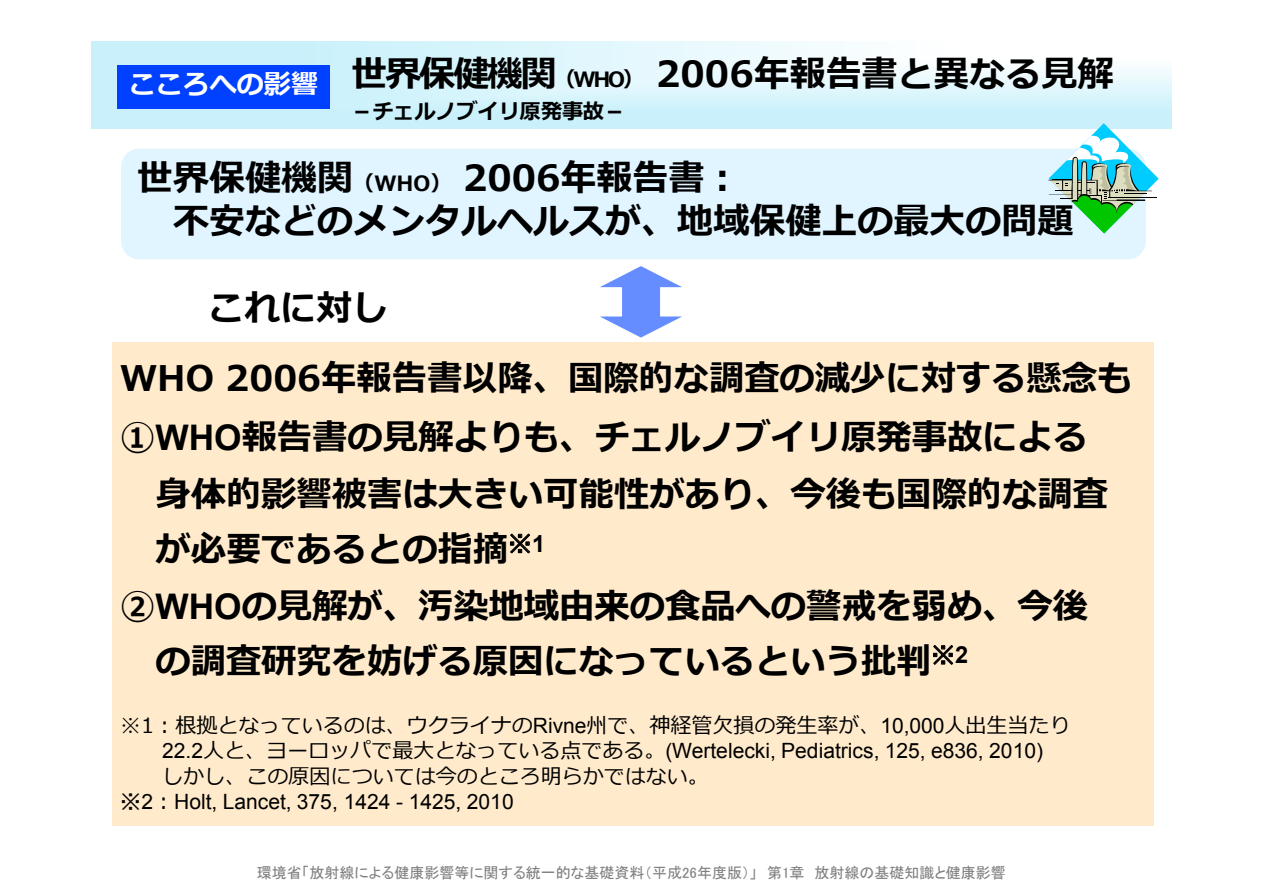
<style>
.page{position:relative;width:1263px;height:893px;background:#fff}
.page>*{position:absolute;margin:0;border:0;box-sizing:border-box;transform-origin:0 0}
.t1{font:700 36px/43.2px "Meiryo";color:#000}
.t2{font:700 35.25px/58.8px "Meiryo";color:#000}
.t3{font:700 27px "Meiryo";color:#fff}
.t4{font:21px "Arial";color:#000}
.t5{font:21px "Meiryo";color:#000}
.t6{font:700 21px "Meiryo";color:#000}
.t7{font:15px "MS P Gothic";color:#808080}
.s1{font-size:21px}
.s2{font-family:"Arial"}
.s3{font-family:"Meiryo"}
.s4{font-family:"MS Gothic"}
</style>
<div class="page">
<img style="left:91px;top:41px;width:1080px;height:88px">
<div style="left:112px;top:342px;width:1042px;height:484px;background:#ffebcc"></div>
<svg style="left:510px;top:533px;width:20px;height:21px"></svg>
<svg style="left:933px;top:645px;width:20px;height:20px"></svg>
<div style="left:121px;top:149px;width:1025px;height:110px;background:#e0f5ff;border-radius:18px"></div>
<div style="left:117px;top:66px;width:213px;height:43px;background:#0041ff"></div>
<svg style="left:1048px;top:123px;width:111px;height:111px"></svg>
<svg style="left:600px;top:266px;width:82px;height:72px"></svg>
<p class="t3" style="left:129px;top:65px;width:190px">こころへの影響</p>
<p class="t1" style="left:351px;top:54px;width:763px">世界保健機関<span class="s1">（WHO）</span> 2006年報告書と異なる見解</p>
<p class="t6" style="left:351px;top:97px;width:275px">－チェルノブイリ原発事故－</p>
<p class="t1" style="left:173px;top:158px;width:901px;text-indent:-36px">世界保健機関<span class="s1">（WHO）</span> 2006年報告書：<br>不安などのメンタルヘルスが、地域保健上の最大の問題</p>
<p class="t1" style="left:208px;top:288px;width:181px">これに対し</p>
<p class="t2" style="left:120px;top:350px;width:1013px">WHO 2006年報告書以降、国際的な調査の減少に対する懸念も<br>①<span class="s2">WHO</span>報告書の見解よりも、チェルノブイリ原発事故による</p>
<p class="t2" style="left:155px;top:466px;width:954px">身体的影響被害は大きい可能性があり、今後も国際的な調査</p>
<p class="t2" style="left:155px;top:522px;width:391px">が必要であるとの指摘<sup>※</sup><sup>1</sup></p>
<p class="t2" style="left:120px;top:579px;width:969px">②<span class="s2">WHO</span>の見解が、汚染地域由来の食品への警戒を弱め、今後</p>
<p class="t2" style="left:155px;top:633px;width:814px">の調査研究を妨げる原因になっているという批判<sup>※</sup><sup>2</sup></p>
<p class="t5" style="left:120px;top:711px;width:952px">※1：根拠となっているのは、ウクライナの<span class="s2">Rivne</span>州で、神経管欠損の発生率が、<span class="s2">10,000</span>人出生当たり</p>
<p class="t4" style="left:162px;top:737px;width:882px">22.2<span class="s3">人と、ヨーロッパで最大となっている点である。</span>(Wertelecki, Pediatrics, 125, e836, 2010)</p>
<p class="t5" style="left:162px;top:761px;width:548px">しかし、この原因については今のところ明らかではない。</p>
<p class="t4" style="left:120px;top:788px;width:395px"><span class="s4">※</span>2<span class="s3">：</span>Holt, Lancet, 375, 1424 - 1425, 2010</p>
<p class="t7" style="left:257px;top:865px;width:750px">環境省「放射線による健康影響等に関する統一的な基礎資料（平成26年度版）」　第1章　放射線の基礎知識と健康影響</p>
</div>
